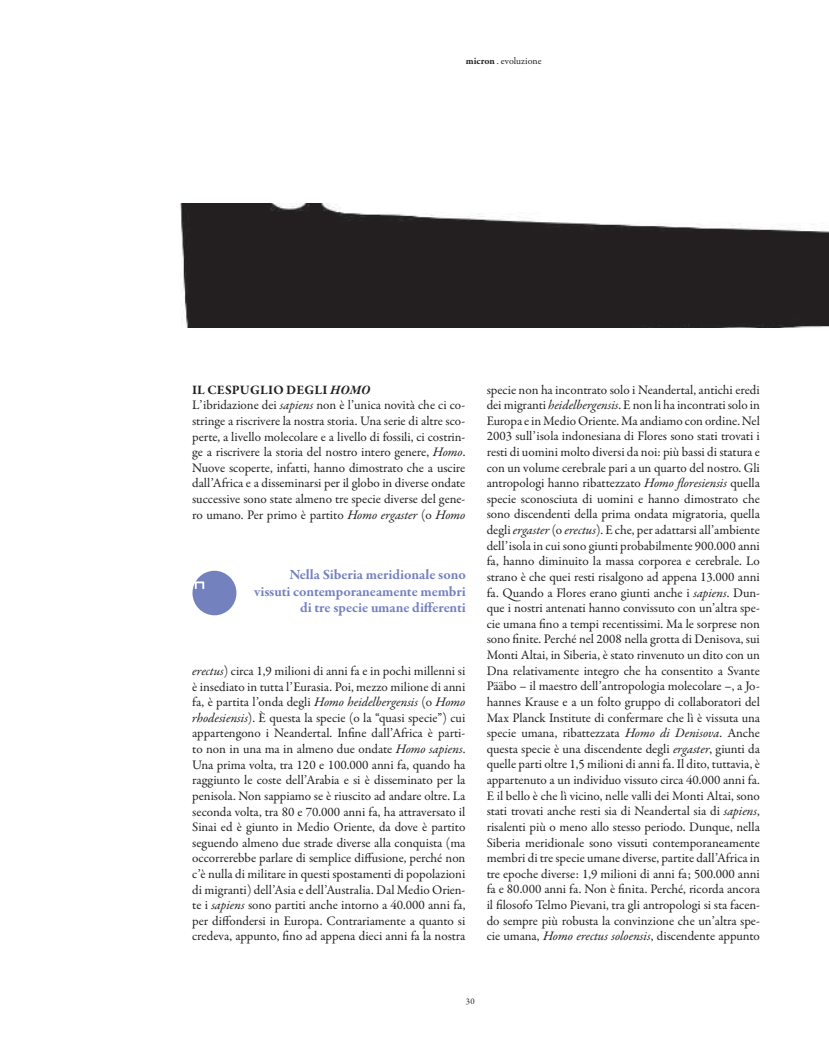
<style>
.page{position:relative;width:829px;height:1054px;background:#fff}
.page>*{position:absolute;margin:0;border:0;box-sizing:border-box;transform-origin:0 0}
.t1{font:700 14.38px/16.2px "Garamond Premr Pro";letter-spacing:-.01em;color:#7481bf;text-align:right}
.t2{font:13.12px/15.6px "Garamond Premr Pro";letter-spacing:-.005em;color:#231f20;text-align:justify}
.t3{font:700 13.12px "Garamond Premr Pro";color:#231f20}
.t4{font:10px "Garamond Premr Pro";color:#231f20}
.t5{font:8.75px "Garamond Premr Pro";color:#231f20}
.s1{font-weight:700}
.s2{font-weight:700;font-style:italic}
.s3{font-style:italic}
</style>
<div class="page">
<div style="left:192px;top:571px;width:44px;height:44px;background:#7481bf;border-radius:50%"></div>
<svg style="left:195px;top:581px;width:9px;height:8px"></svg>
<img style="left:180px;top:204px;width:649px;height:124px">
<p class="t4" style="left:466px;top:55px;width:77px"><span class="s1">micron</span> . evoluzione</p>
<p class="t2" style="left:192px;top:382px;width:275px;text-align:left;text-indent:138px"><span class="s2">HOMO<br></span>L’ibridazione dei <span class="s3">sapiens</span> non è l’unica novità che ci co&shy;stringe a riscrivere la nostra storia. Una serie di altre sco&shy;perte, a livello molecolare e a livello di fossili, ci costrin&shy;ge a riscrivere la storia del nostro intero genere, <span class="s3">Homo</span>.<br>Nuove scoperte, infatti, hanno dimostrato che a uscire dall’Africa e a disseminarsi per il globo in diverse ondate successive sono state almeno tre specie diverse del gene&shy;ro umano. Per primo è partito <span class="s3">Homo ergaster</span> (o <span class="s3">Homo</span></p>
<p class="t3" style="left:192px;top:382px;width:25px">Il cespuglio</p>
<p class="t3" style="left:286px;top:382px;width:10px">degli</p>
<p class="t1" style="left:254px;top:567px;width:213px">Nella Siberia meridionale sono vissuti contemporaneamente membri di tre specie umane differenti</p>
<p class="t2" style="left:192px;top:663px;width:275px"><span class="s3">erectus</span>) circa 1,9 milioni di anni fa e in pochi millenni si è insediato in tutta l’Eurasia. Poi, mezzo milione di anni fa, è partita l’onda degli <span class="s3">Homo heidelbergensis</span> (o <span class="s3">Homo rhodesiensis</span>). È questa la specie (o la “quasi specie”) cui appartengono i Neandertal. Infine dall’Africa è parti&shy;to non in una ma in almeno due ondate <span class="s3">Homo sapiens</span>.<br>Una prima volta, tra 120 e 100.000 anni fa, quando ha raggiunto le coste dell’Arabia e si è disseminato per la penisola. Non sappiamo se è riuscito ad andare oltre. La seconda volta, tra 80 e 70.000 anni fa, ha attraversato il Sinai ed è giunto in Medio Oriente, da dove è partito seguendo almeno due strade diverse alla conquista (ma occorrerebbe parlare di semplice diffusione, perché non c’è nulla di militare in questi spostamenti di popolazioni di migranti) dell’Asia e dell’Australia. Dal Medio Orien&shy;te i <span class="s3">sapiens</span> sono partiti anche intorno a 40.000 anni fa, per diffondersi in Europa. Contrariamente a quanto si credeva, appunto, fino ad appena dieci anni fa la nostra</p>
<p class="t2" style="left:486px;top:382px;width:275px">specie non ha incontrato solo i Neandertal, antichi eredi dei migranti <span class="s3">heidelbergensis</span>. E non li ha incontrati solo in Europa e in Medio Oriente. Ma andiamo con ordine. Nel 2003 sull’isola indonesiana di Flores sono stati trovati i resti di uomini molto diversi da noi: più bassi di statura e con un volume cerebrale pari a un quarto del nostro. Gli antropologi hanno ribattezzato <span class="s3">Homo floresiensis</span> quella specie sconosciuta di uomini e hanno dimostrato che sono discendenti della prima ondata migratoria, quella degli <span class="s3">ergaster</span> (o <span class="s3">erectus</span>). E che, per adattarsi all’ambiente dell’isola in cui sono giunti probabilmente 900.000 anni fa, hanno diminuito la massa corporea e cerebrale. Lo strano è che quei resti risalgono ad appena 13.000 anni fa. Quando a Flores erano giunti anche i <span class="s3">sapiens</span>. Dun&shy;que i nostri antenati hanno convissuto con un’altra spe&shy;cie umana fino a tempi recentissimi. Ma le sorprese non sono finite. Perché nel 2008 nella grotta di Denisova, sui Monti Altai, in Siberia, è stato rinvenuto un dito con un Dna relativamente integro che ha consentito a Svante Pääbo – il maestro dell’antropologia molecolare –, a Jo&shy;hannes Krause e a un folto gruppo di collaboratori del Max Planck Institute di confermare che lì è vissuta una specie umana, ribattezzata <span class="s3">Homo di Denisova</span>. Anche questa specie è una discendente degli <span class="s3">ergaster</span>, giunti da quelle parti oltre 1,5 milioni di anni fa. Il dito, tuttavia, è appartenuto a un individuo vissuto circa 40.000 anni fa.<br>E il bello è che lì vicino, nelle valli dei Monti Altai, sono stati trovati anche resti sia di Neandertal sia di <span class="s3">sapiens</span>, risalenti più o meno allo stesso periodo. Dunque, nella Siberia meridionale sono vissuti contemporaneamente membri di tre specie umane diverse, partite dall’Africa in tre epoche diverse: 1,9 milioni di anni fa; 500.000 anni fa e 80.000 anni fa. Non è finita. Perché, ricorda ancora il filosofo Telmo Pievani, tra gli antropologi si sta facen&shy;do sempre più robusta la convinzione che un’altra spe&shy;cie umana, <span class="s3">Homo erectus soloensis</span>, discendente appunto</p>
<p class="t5" style="left:466px;top:996px;width:10px">30</p>
</div>
